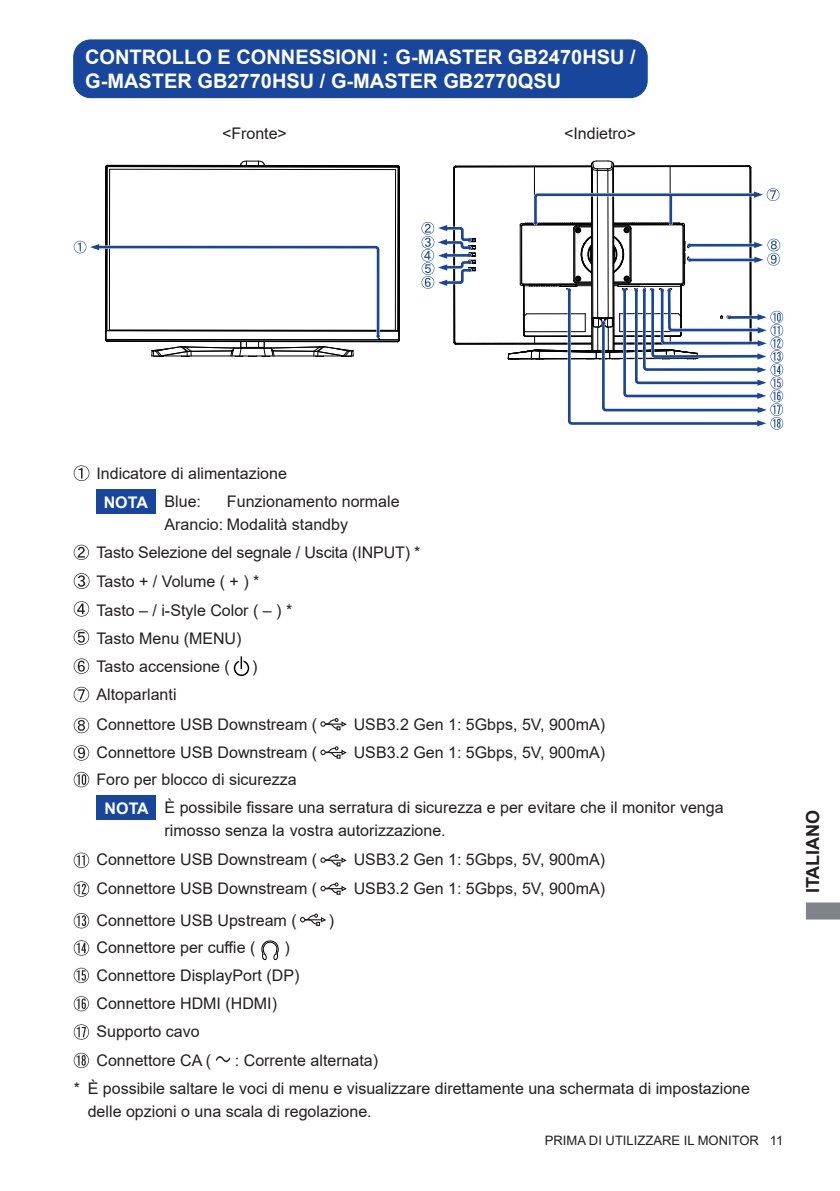
<style>
.page{position:relative;width:840px;height:1191px;background:#fff}
.page>*{position:absolute;margin:0;border:0;box-sizing:border-box;transform-origin:0 0}
.t1{font:700 20px/24px "Arial";color:#fff}
.t2{font:700 18px "Arial";color:#231f20}
.t3{font:16px/28.2px "Arial";color:#231f20}
.t4{font:700 16px "Arial";color:#fff}
.t5{font:13px "Arial";color:#231f20}
</style>
<div class="page">
<svg style="left:806px;top:902px;width:33px;height:17px"></svg>
<div style="left:74px;top:40px;width:572px;height:58px;background:#18469d;border-radius:17px"></div>
<div style="left:73px;top:39px;width:574px;height:59px;border:1px solid #18469d;border-radius:17px"></div>
<svg style="left:74px;top:465px;width:15px;height:16px"></svg>
<svg style="left:74px;top:545px;width:15px;height:15px"></svg>
<svg style="left:74px;top:573px;width:15px;height:16px"></svg>
<svg style="left:74px;top:601px;width:15px;height:15px"></svg>
<svg style="left:74px;top:629px;width:15px;height:16px"></svg>
<svg style="left:74px;top:658px;width:15px;height:16px"></svg>
<svg style="left:74px;top:687px;width:15px;height:15px"></svg>
<svg style="left:74px;top:718px;width:15px;height:15px"></svg>
<svg style="left:320px;top:718px;width:27px;height:12px"></svg>
<svg style="left:74px;top:745px;width:15px;height:15px"></svg>
<svg style="left:320px;top:746px;width:27px;height:12px"></svg>
<svg style="left:74px;top:772px;width:15px;height:15px"></svg>
<svg style="left:74px;top:852px;width:15px;height:16px"></svg>
<svg style="left:320px;top:854px;width:27px;height:12px"></svg>
<svg style="left:74px;top:881px;width:15px;height:15px"></svg>
<svg style="left:320px;top:882px;width:27px;height:12px"></svg>
<svg style="left:74px;top:913px;width:15px;height:15px"></svg>
<svg style="left:300px;top:913px;width:26px;height:13px"></svg>
<svg style="left:74px;top:940px;width:15px;height:15px"></svg>
<svg style="left:261px;top:940px;width:17px;height:21px"></svg>
<svg style="left:74px;top:967px;width:15px;height:16px"></svg>
<svg style="left:74px;top:996px;width:15px;height:15px"></svg>
<svg style="left:74px;top:1024px;width:15px;height:15px"></svg>
<svg style="left:74px;top:1052px;width:15px;height:16px"></svg>
<svg style="left:216px;top:1056px;width:14px;height:6px"></svg>
<div style="left:96px;top:795px;width:59px;height:25px;background:#18469d"></div>
<div style="left:96px;top:488px;width:59px;height:25px;background:#18469d"></div>
<div style="left:234px;top:660px;width:15px;height:16px;border:1px solid #000;border-radius:50%"></div>
<svg style="left:239px;top:657px;width:4px;height:12px"></svg>
<svg style="left:240px;top:656px;width:2px;height:13px"></svg>
<hr style="left:105px;top:182px;width:1px;height:148px;background:#030303">
<hr style="left:107px;top:341px;width:290px;height:1px;background:#030303">
<hr style="left:106px;top:339px;width:293px;height:1px;background:#030303">
<hr style="left:106px;top:330px;width:292px;height:1px;background:#030303">
<hr style="left:107px;top:165px;width:290px;height:1px;background:#030303">
<svg style="left:240px;top:161px;width:25px;height:4px"></svg>
<hr style="left:399px;top:167px;width:1px;height:173px;background:#030303">
<svg style="left:397px;top:331px;width:3px;height:11px"></svg>
<hr style="left:398px;top:168px;width:1px;height:163px;background:#030303">
<hr style="left:109px;top:169px;width:1px;height:161px;background:#030303">
<hr style="left:109px;top:169px;width:286px;height:1px;background:#030303">
<hr style="left:395px;top:170px;width:1px;height:160px;background:#030303">
<hr style="left:106px;top:167px;width:1px;height:163px;background:#030303">
<hr style="left:107px;top:166px;width:290px;height:1px;background:#030303">
<hr style="left:397px;top:168px;width:1px;height:163px;background:#030303">
<svg style="left:105px;top:165px;width:30px;height:30px"></svg>
<svg style="left:370px;top:165px;width:30px;height:30px"></svg>
<svg style="left:74px;top:232px;width:307px;height:125px"></svg>
<svg style="left:421px;top:161px;width:361px;height:269px"></svg>
<p class="t1" style="left:85px;top:45px;width:552px">CONTROLLO E CONNESSIONI : G-MASTER GB2470HSU /<br>G-MASTER GB2770HSU / G-MASTER GB2770QSU</p>
<p class="t3" style="left:222px;top:119px;width:66px">&lt;Fronte&gt;</p>
<p class="t3" style="left:563px;top:119px;width:74px">&lt;Indietro&gt;</p>
<p class="t3" style="left:164px;top:459px;width:124px;text-indent:-68px">Indicatore di alimentazione<br>Blue:</p>
<p class="t3" style="left:164px;top:490px;width:236px;line-height:22.6px;text-indent:62px">Funzionamento normale<br>Arancio: Modalità standby</p>
<p class="t3" style="left:96px;top:538px;width:325px;line-height:28.8px">Tasto Selezione del segnale / Uscita (INPUT) *<br>Tasto + / Volume ( + ) *<br>Tasto – / i-Style Color ( – ) *<br>Tasto Menu (MENU)</p>
<p class="t3" style="left:96px;top:652px;width:135px">Tasto accensione (</p>
<p class="t3" style="left:252px;top:652px;width:7px">)</p>
<p class="t3" style="left:96px;top:679px;width:222px;line-height:30px">Altoparlanti<br>Connettore USB Downstream (</p>
<p class="t4" style="left:104px;top:490px;width:46px">NOTA</p>
<p class="t3" style="left:353px;top:710px;width:253px">USB3.2 Gen 1: 5Gbps, 5V, 900mA)</p>
<p class="t3" style="left:96px;top:737px;width:222px">Connettore USB Downstream (</p>
<p class="t3" style="left:353px;top:737px;width:253px">USB3.2 Gen 1: 5Gbps, 5V, 900mA)</p>
<p class="t3" style="left:164px;top:765px;width:560px;text-indent:-68px">Foro per blocco di sicurezza<br>È possibile fissare una serratura di sicurezza e per evitare che il monitor venga</p>
<p class="t3" style="left:96px;top:815px;width:350px;line-height:29.2px;text-indent:68px">rimosso senza la vostra autorizzazione.<br>Connettore USB Downstream (</p>
<p class="t4" style="left:105px;top:797px;width:46px">NOTA</p>
<p class="t3" style="left:353px;top:845px;width:253px">USB3.2 Gen 1: 5Gbps, 5V, 900mA)</p>
<p class="t3" style="left:96px;top:874px;width:222px">Connettore USB Downstream (</p>
<p class="t3" style="left:353px;top:874px;width:253px">USB3.2 Gen 1: 5Gbps, 5V, 900mA)</p>
<p class="t3" style="left:96px;top:905px;width:202px">Connettore USB Upstream (</p>
<p class="t3" style="left:328px;top:905px;width:7px">)</p>
<p class="t3" style="left:96px;top:933px;width:160px">Connettore per cuffie (</p>
<p class="t3" style="left:96px;top:933px;width:204px;text-indent:188px">)<br>Connettore DisplayPort (DP)<br>Connettore HDMI (HDMI)<br>Supporto cavo<br>Connettore CA (</p>
<p class="t3" style="left:74px;top:1045px;width:677px;text-indent:161px">: Corrente alternata)<br>* È possibile saltare le voci di menu e visualizzare direttamente una schermata di impostazione</p>
<p class="t3" style="left:88px;top:1097px;width:285px">delle opzioni o una scala di regolazione.</p>
<p class="t5" style="left:544px;top:1131px;width:240px">PRIMA DI UTILIZZARE IL MONITOR 11</p>
<p class="t2" style="left:799px;top:893px;width:85px;rotate:-90deg">ITALIANO</p>
</div>
